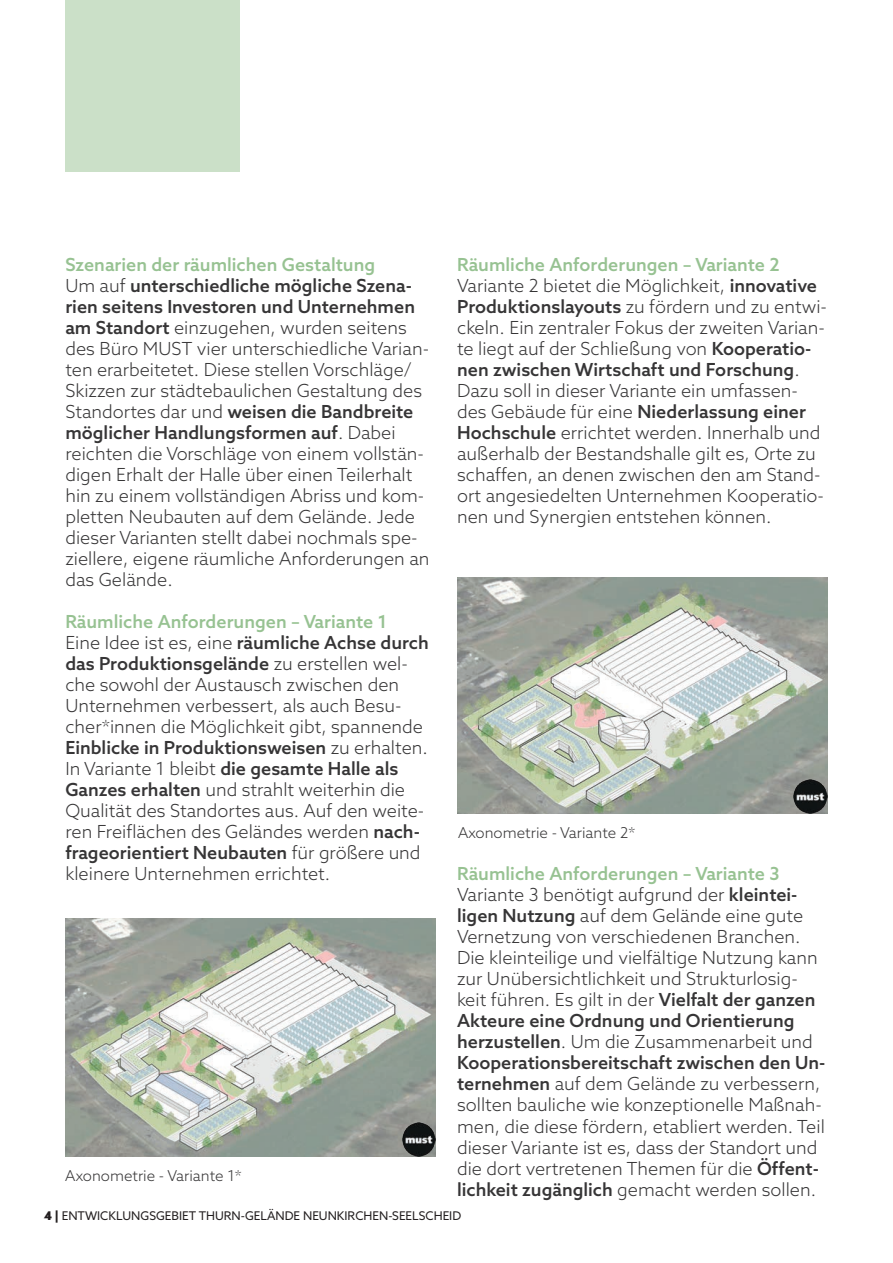
<style>
.page{position:relative;width:893px;height:1263px;background:#fff}
.page>*{position:absolute;margin:0;border:0;box-sizing:border-box;transform-origin:0 0}
.t1{font:300 18px/21px "Azo Sans";color:#363536}
.t2{font:300 15px "Azo Sans";color:#363536}
.t3{font:12px "Azo Sans";color:#231f20}
.s1{font-weight:500;color:#97c292}
.s2{font-weight:500}
.s3{font-weight:900}
</style>
<div class="page">
<div style="left:65px;top:0;width:175px;height:171px;background:#cbe0c8"></div>
<img style="left:457px;top:578px;width:371px;height:235px">
<img style="left:794px;top:780px;width:34px;height:33px">
<img style="left:65px;top:918px;width:371px;height:238px">
<img style="left:402px;top:1122px;width:34px;height:34px">
<p class="t1" style="left:65px;top:254px;width:366px"><span class="s1">Szenarien der räumlichen Gestaltung<br></span>Um auf <span class="s2">unterschiedliche mögliche Szena&shy;rien seitens Investoren und Unternehmen am Standort</span> einzugehen, wurden seitens des Büro MUST vier unterschiedliche Varian&shy;ten erarbeitetet. Diese stellen Vorschläge/ Skizzen zur städtebaulichen Gestaltung des Standortes dar und <span class="s2">weisen die Bandbreite möglicher Handlungsformen auf</span>. Dabei reichten die Vorschläge von einem vollstän&shy;digen Erhalt der Halle über einen Teilerhalt hin zu einem vollständigen Abriss und kom&shy;pletten Neubauten auf dem Gelände. Jede dieser Varianten stellt dabei nochmals spe&shy;ziellere, eigene räumliche Anforderungen an das Gelände.</p>
<p class="t1" style="left:65px;top:611px;width:365px"><span class="s1">Räumliche Anforderungen – Variante 1<br></span>Eine Idee ist es, eine <span class="s2">räumliche Achse durch das Produktionsgelände</span> zu erstellen wel&shy;che sowohl der Austausch zwischen den Unternehmen verbessert, als auch Besu&shy;cher*innen die Möglichkeit gibt, spannende <span class="s2">Einblicke in Produktionsweisen</span> zu erhalten.<br>In Variante 1 bleibt <span class="s2">die gesamte Halle als Ganzes erhalten</span> und strahlt weiterhin die Qualität des Standortes aus. Auf den weite&shy;ren Freiflächen des Geländes werden <span class="s2">nach&shy;frageorientiert Neubauten</span> für größere und kleinere Unternehmen errichtet.</p>
<p class="t2" style="left:65px;top:1165px;width:178px">Axonometrie - Variante 1*</p>
<p class="t1" style="left:457px;top:254px;width:371px"><span class="s1">Räumliche Anforderungen – Variante 2<br></span>Variante 2 bietet die Möglichkeit, <span class="s2">innovative Produktionslayouts</span> zu fördern und zu entwi&shy;ckeln. Ein zentraler Fokus der zweiten Varian&shy;te liegt auf der Schließung von <span class="s2">Kooperatio&shy;nen zwischen Wirtschaft und Forschung</span>.<br>Dazu soll in dieser Variante ein umfassen&shy;des Gebäude für eine <span class="s2">Niederlassung einer Hochschule</span> errichtet werden. Innerhalb und außerhalb der Bestandshalle gilt es, Orte zu schaffen, an denen zwischen den am Stand&shy;ort angesiedelten Unternehmen Kooperatio&shy;nen und Synergien entstehen können.</p>
<p class="t2" style="left:458px;top:822px;width:179px">Axonometrie - Variante 2*</p>
<p class="t1" style="left:457px;top:863px;width:370px"><span class="s1">Räumliche Anforderungen – Variante 3<br></span>Variante 3 benötigt aufgrund der <span class="s2">kleintei&shy;ligen Nutzung</span> auf dem Gelände eine gute Vernetzung von verschiedenen Branchen.<br>Die kleinteilige und vielfältige Nutzung kann zur Unübersichtlichkeit und Strukturlosig&shy;keit führen. Es gilt in der <span class="s2">Vielfalt der ganzen Akteure eine Ordnung und Orientierung herzustellen</span>. Um die Zusammenarbeit und <span class="s2">Kooperationsbereitschaft zwischen den Un&shy;ternehmen</span> auf dem Gelände zu verbessern, sollten bauliche wie konzeptionelle Maßnah&shy;men, die diese fördern, etabliert werden. Teil dieser Variante ist es, dass der Standort und die dort vertretenen Themen für die <span class="s2">Öffent&shy;lichkeit zugänglich</span> gemacht werden sollen.</p>
<p class="t3" style="left:44px;top:1208px;width:419px"><span class="s3">4 |</span> ENTWICKLUNGSGEBIET THURN-GELÄNDE NEUNKIRCHEN-SEELSCHEID</p>
</div>
